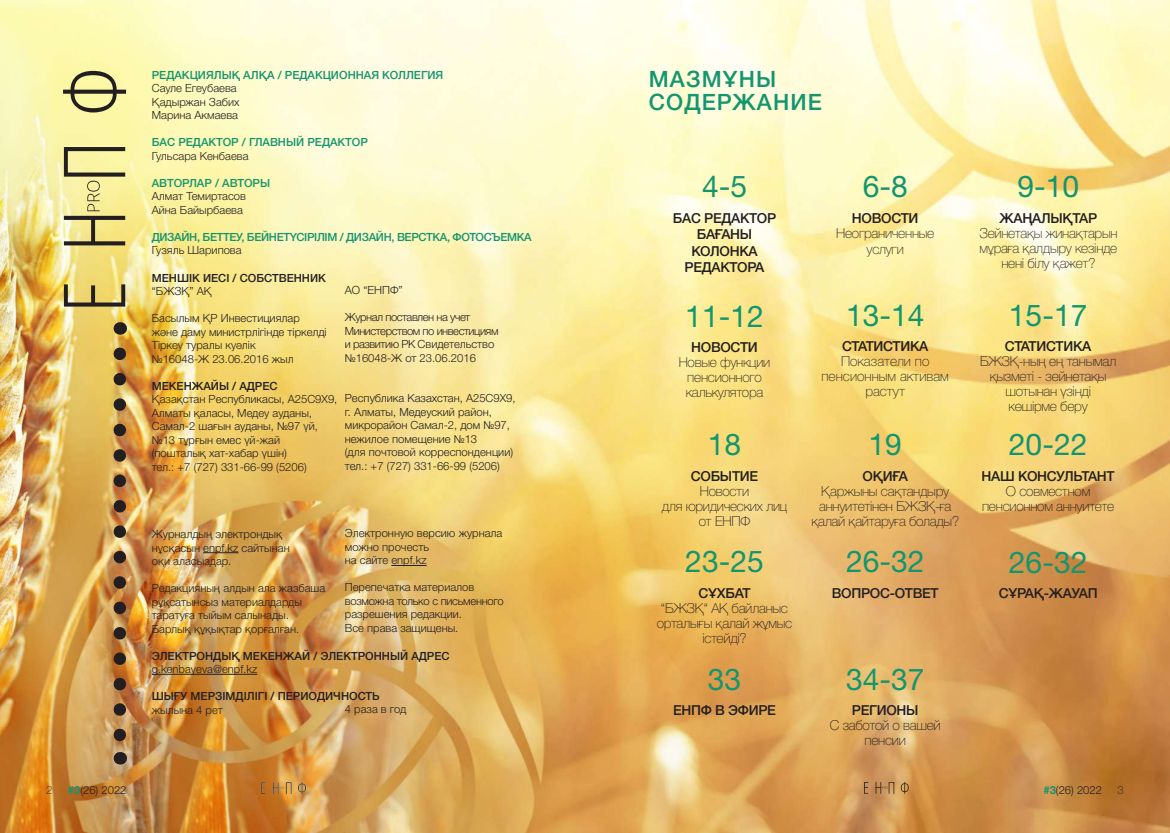
<style>
.page{position:relative;width:1170px;height:833px;background:#fff}
.page>*{position:absolute;margin:0;border:0;box-sizing:border-box;transform-origin:0 0}
.t1{font:30px "Helvetica Neue LTW1 G";color:#13956e}
.t2{font:500 22.5px/23px "Helvetica Neue LTW1 G";letter-spacing:.05em;color:#13956e}
.t3{font:100 13.75px/15px "Helvetica Neue LTW1 G";letter-spacing:-.02em;color:#231f20;text-align:center}
.t4{font:500 13.75px/16.5px "Helvetica Neue LTW1 G";letter-spacing:-.02em;color:#231f20;text-align:center}
.t5{font:100 13.75px/15px "Helvetica Neue LTW1 G";color:#231f20;text-align:center}
.t6{font:300 11.25px/13.5px "Helvetica Neue LTW1 G";color:#231f20}
.t7{font:500 11.25px "Helvetica Neue LTW1 G";color:#231f20}
.t8{font:300 11.25px/13.5px "Helvetica Neue LTW1 G";letter-spacing:-.04em;color:#231f20}
.t9{font:500 11.25px "Helvetica Neue LTW1 G";color:#13956e}
.t10{font:500 11.25px "Helvetica Neue LTW1 G";letter-spacing:-.03em;color:#13956e}
.t11{font:100 11.25px "Helvetica Neue LTW1 G";color:#231f20}
.s1{font-weight:700;color:#13956e}
</style>
<div class="page">
<img style="left:0;top:0;width:1169px;height:833px">
<hr style="left:203px;top:552px;width:35px;height:1px;background:#231f20">
<hr style="left:152px;top:674px;width:105px;height:1px;background:#231f20">
<hr style="left:391px;top:565px;width:35px;height:1px;background:#231f20">
<svg style="left:64px;top:284px;width:61px;height:22px"></svg>
<svg style="left:64px;top:147px;width:61px;height:98px;background:#ccc483"></svg>
<svg style="left:63px;top:71px;width:63px;height:41px;background:#beb980"></svg>
<img style="left:114px;top:354px;width:12px;height:391px">
<svg style="left:120px;top:322px;width:1px;height:13px"></svg>
<svg style="left:120px;top:752px;width:1px;height:12px"></svg>
<svg style="left:261px;top:782px;width:4px;height:12px"></svg>
<svg style="left:273px;top:782px;width:18px;height:12px"></svg>
<svg style="left:298px;top:782px;width:8px;height:12px"></svg>
<svg style="left:864px;top:782px;width:4px;height:11px"></svg>
<svg style="left:875px;top:782px;width:19px;height:11px"></svg>
<svg style="left:900px;top:782px;width:8px;height:12px"></svg>
<p class="t9" style="left:152px;top:68px;width:293px">РЕДАКЦИЯЛЫҚ АЛҚА / РЕДАКЦИОННАЯ КОЛЛЕГИЯ</p>
<p class="t6" style="left:152px;top:82px;width:89px">Сауле Егеубаева<br>Қадыржан Забих<br>Марина Акмаева</p>
<p class="t9" style="left:152px;top:136px;width:217px">БАС РЕДАКТОР / ГЛАВНЫЙ РЕДАКТОР</p>
<p class="t6" style="left:152px;top:149px;width:98px">Гульсара Кенбаева</p>
<p class="t9" style="left:152px;top:176px;width:120px">АВТОРЛАР / АВТОРЫ</p>
<p class="t6" style="left:152px;top:190px;width:96px">Алмат Темиртасов<br>Айна Байырбаева</p>
<p class="t10" style="left:152px;top:230px;width:381px">ДИЗАЙН, БЕТТЕУ, БЕЙНЕТҮСІРІЛІМ / ДИЗАЙН, ВЕРСТКА, ФОТОСЪЕМКА</p>
<p class="t6" style="left:152px;top:244px;width:91px">Гузяль Шарипова</p>
<p class="t7" style="left:152px;top:271px;width:176px">МЕНШІК ИЕСІ / СОБСТВЕННИК</p>
<p class="t6" style="left:152px;top:284px;width:61px">“БЖЗҚ” АҚ</p>
<p class="t6" style="left:152px;top:311px;width:176px">Басылым ҚР Инвестициялар және даму министрлігінде тіркелді<br>Тіркеу туралы куәлік<br>№16048-Ж 23.06.2016 жыл</p>
<p class="t7" style="left:152px;top:379px;width:127px">МЕКЕНЖАЙЫ / АДРЕС</p>
<p class="t6" style="left:152px;top:392px;width:187px">Қазақстан Республикасы, A25C9X9,<br>Алматы қаласы, Медеу ауданы,<br>Самал-2 шағын ауданы, №97 үй, №13 тұрғын емес үй-жай<br>(пошталық хат-хабар үшін)<br>тел.: +7 (727) 331-66-99 (5206)</p>
<p class="t6" style="left:345px;top:283px;width:59px">АО “ЕНПФ”</p>
<p class="t8" style="left:345px;top:310px;width:155px">Журнал поставлен на учет<br>Министерством по инвестициям и развитию РК Свидетельство №16048-Ж от 23.06.2016</p>
<p class="t6" style="left:345px;top:391px;width:172px">Республика Казахстан, A25C9X9, г. Алматы, Медеуский район, микрорайон Самал-2, дом №97, нежилое помещение №13<br>(для почтовой корреспонденции) тел.: +7 (727) 331-66-99 (5206)</p>
<p class="t6" style="left:345px;top:526px;width:159px">Электронную версию журнала можно прочесть<br>на сайте enpf.kz</p>
<p class="t6" style="left:345px;top:580px;width:160px">Перепечатка материалов возможна только с письменного разрешения редакции.<br>Все права защищены.</p>
<p class="t6" style="left:152px;top:527px;width:139px">Журналдың электрондық нұсқасын enpf.kz сайтынан оқи аласыздар.</p>
<p class="t6" style="left:152px;top:581px;width:175px">Редакцияның алдын ала жазбаша рұқсатынсыз материалдарды таратуға тыйым салынады.<br>Барлық құқықтар қорғалған.</p>
<p class="t7" style="left:152px;top:649px;width:299px">ЭЛЕКТРОНДЫҚ МЕКЕНЖАЙ / ЭЛЕКТРОННЫЙ АДРЕС</p>
<p class="t6" style="left:152px;top:662px;width:107px">g.kenbayeva@enpf.kz</p>
<p class="t7" style="left:152px;top:689px;width:229px">ШЫҒУ МЕРЗІМДІЛІГІ / ПЕРИОДИЧНОСТЬ</p>
<p class="t6" style="left:152px;top:703px;width:72px">жылына 4 рет</p>
<p class="t6" style="left:345px;top:702px;width:63px">4 раза в год</p>
<h2 class="t2" style="left:648px;top:67px;width:175px">МАЗМҰНЫ<br>СОДЕРЖАНИЕ</h2>
<h1 class="t1" style="left:702px;top:168px;width:47px">4-5</h1>
<p class="t4" style="left:672px;top:210px;width:105px">БАС РЕДАКТОР<br>БАҒАНЫ<br>КОЛОНКА<br>РЕДАКТОРА</p>
<h1 class="t1" style="left:685px;top:298px;width:80px">11-12</h1>
<p class="t4" style="left:691px;top:339px;width:68px">НОВОСТИ</p>
<p class="t3" style="left:678px;top:355px;width:93px">Новые функции пенсионного калькулятора</p>
<h1 class="t1" style="left:707px;top:426px;width:35px">18</h1>
<p class="t4" style="left:690px;top:467px;width:69px">СОБЫТИЕ</p>
<p class="t3" style="left:661px;top:483px;width:127px">Новости<br>для юридических лиц от ЕНПФ</p>
<h1 class="t1" style="left:685px;top:543px;width:80px">23-25</h1>
<p class="t4" style="left:698px;top:584px;width:53px">СҰХБАТ</p>
<p class="t3" style="left:656px;top:600px;width:137px">“БЖЗҚ“ АҚ байланыс орталығы қалай жұмыс істейді?</p>
<h1 class="t1" style="left:707px;top:660px;width:35px">33</h1>
<p class="t4" style="left:673px;top:702px;width:104px">ЕНПФ В ЭФИРЕ</p>
<h1 class="t1" style="left:862px;top:168px;width:47px">6-8</h1>
<p class="t4" style="left:851px;top:210px;width:68px">НОВОСТИ</p>
<p class="t3" style="left:836px;top:225px;width:100px;line-height:16.5px">Неограниченные услуги</p>
<h1 class="t1" style="left:846px;top:297px;width:80px">13-14</h1>
<p class="t4" style="left:841px;top:338px;width:88px">СТАТИСТИКА</p>
<p class="t5" style="left:821px;top:354px;width:129px">Показатели по пенсионным активам растут</p>
<h1 class="t1" style="left:868px;top:426px;width:35px">19</h1>
<p class="t4" style="left:862px;top:467px;width:47px">ОҚИҒА</p>
<p class="t3" style="left:811px;top:483px;width:149px">Қаржыны сақтандыру аннуитетінен БЖЗҚ-ға қалай қайтаруға болады?</p>
<h1 class="t1" style="left:846px;top:543px;width:80px">26-32</h1>
<p class="t4" style="left:831px;top:584px;width:108px">ВОПРОС-ОТВЕТ</p>
<h1 class="t1" style="left:846px;top:660px;width:80px">34-37</h1>
<p class="t4" style="left:851px;top:702px;width:68px">РЕГИОНЫ</p>
<p class="t3" style="left:829px;top:718px;width:112px">С заботой о вашей пенсии</p>
<h1 class="t1" style="left:1017px;top:168px;width:63px">9-10</h1>
<p class="t4" style="left:999px;top:210px;width:99px">ЖАҢАЛЫҚТАР</p>
<p class="t3" style="left:979px;top:225px;width:140px">Зейнетақы жинақтарын мұраға қалдыру кезінде нені білу қажет?</p>
<h1 class="t1" style="left:1008px;top:297px;width:80px">15-17</h1>
<p class="t4" style="left:1004px;top:338px;width:88px">СТАТИСТИКА</p>
<p class="t3" style="left:979px;top:354px;width:138px">БЖЗҚ-ның ең танымал қызметі - зейнетақы шотынан үзінді көшірме беру</p>
<h1 class="t1" style="left:1008px;top:426px;width:80px">20-22</h1>
<p class="t4" style="left:981px;top:467px;width:135px">НАШ КОНСУЛЬТАНТ</p>
<p class="t3" style="left:981px;top:483px;width:134px">О совместном пенсионном аннуитете</p>
<h1 class="t1" style="left:1008px;top:543px;width:80px">26-32</h1>
<p class="t4" style="left:998px;top:585px;width:100px">СҰРАҚ-ЖАУАП</p>
<p class="t11" style="left:46px;top:783px;width:8px">2</p>
<p class="t6" style="left:68px;top:783px;width:60px"><span class="s1">#3</span>(26) 2022</p>
<p class="t6" style="left:1043px;top:783px;width:60px"><span class="s1">#3</span>(26) 2022</p>
<p class="t11" style="left:1117px;top:783px;width:8px">3</p>
</div>
